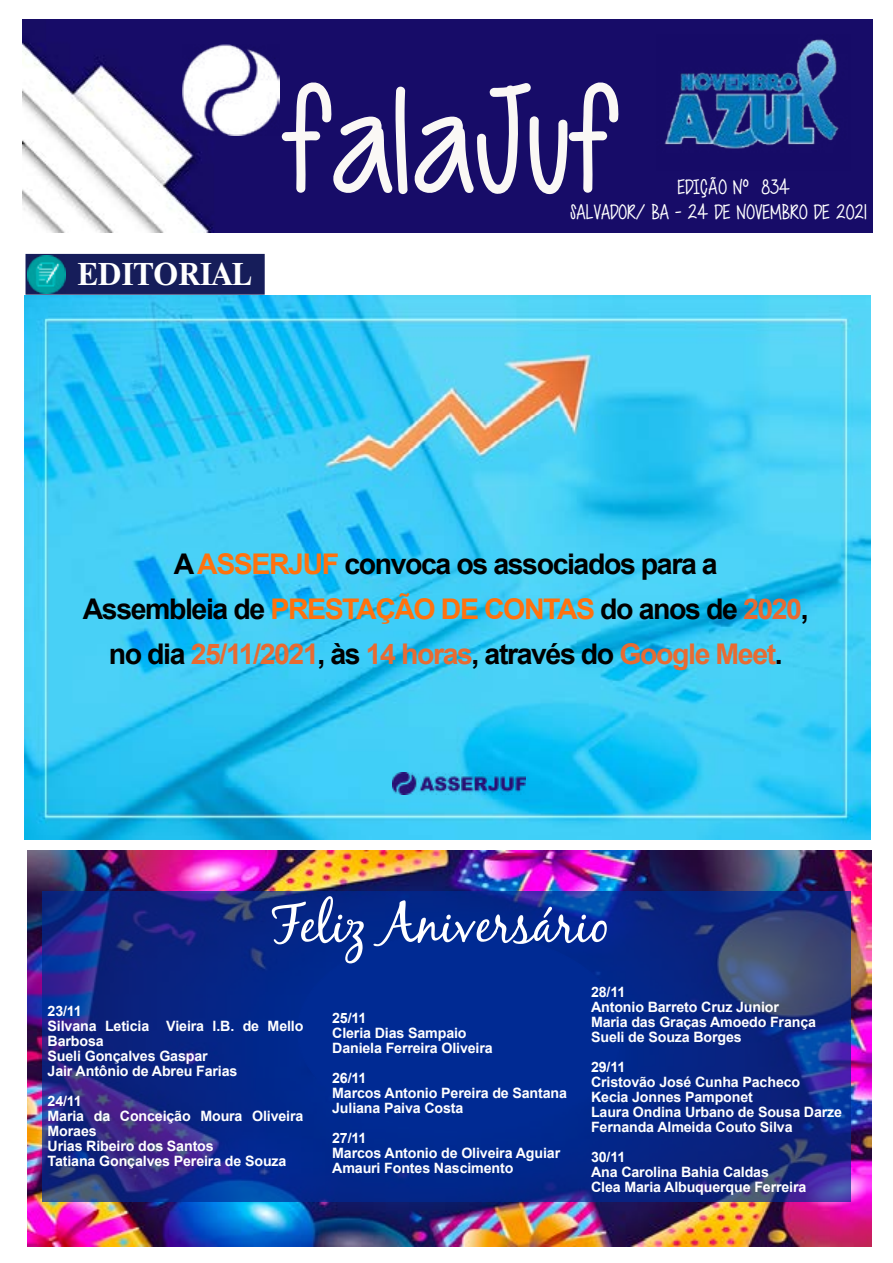
<style>
.page{position:relative;width:893px;height:1263px;background:#fff}
.page>*{position:absolute;margin:0;border:0;box-sizing:border-box;transform-origin:0 0}
.t1{font:150px "Cutie Patootie";letter-spacing:-.01em;color:#faf8f5}
.t2{font:54px "Black Jack";letter-spacing:-.01em;color:#fff}
.t3{font:700 30px "Times";letter-spacing:-.01em;color:#fff}
.t4{font:700 28.5px/45px "Arial";letter-spacing:-.05em;color:#000;text-align:center}
.t5{font:21px/25.2px "Cutie Patootie";color:#fff}
.t6{font:700 14.25px/15px "Arial";letter-spacing:-.01em;color:#fff}
.s1{color:#ff720e}
.s2{color:#e86b32}
</style>
<div class="page">
<img style="left:25px;top:296px;width:846px;height:544px">
<img style="left:22px;top:19px;width:851px;height:213px">
<img style="left:183px;top:44px;width:97px;height:91px">
<img style="left:27px;top:851px;width:844px;height:396px">
<svg style="left:42px;top:891px;width:808px;height:311px;background:#0d2a89"></svg>
<img style="left:657px;top:34px;width:193px;height:136px">
<div style="left:26px;top:254px;width:239px;height:41px;background:#161d5a;border:2px solid #161d5a"></div>
<img style="left:27px;top:255px;width:38px;height:39px">
<img style="left:392px;top:772px;width:134px;height:22px">
<h3 class="t3" style="left:77px;top:256px;width:176px">EDITORIAL</h3>
<h1 class="t1" style="left:279px;top:60px;width:338px">falaJuf</h1>
<h3 class="t5" style="left:570px;top:175px;width:298px;text-indent:107px">EDIÇÃO Nº 834<br>SALVADOR/ BA - 24 DE NOVEMBRO DE 2021</h3>
<h3 class="t4" style="left:83px;top:542px;width:727px">A <span class="s1">ASSERJUF</span> convoca os associados para a<br>Assembleia de <span class="s1">PRESTAÇÃO DE CONTAS</span> do anos de <span class="s2">2020</span>, no dia <span class="s2">25/11/2021</span>, às <span class="s2">14 horas</span>, através do <span class="s2">Google Meet</span>.</h3>
<h2 class="t2" style="left:270px;top:891px;width:342px">Feliz Aniversário</h2>
<p class="t6" style="left:48px;top:1004px;width:257px">23/11<br>Silvana Leticia Vieira l.B. de Mello<br>Barbosa<br>Sueli Gonçalves Gaspar<br>Jair Antônio de Abreu Farias</p>
<p class="t6" style="left:48px;top:1094px;width:257px">24/11<br>Maria da Conceição Moura Oliveira<br>Moraes<br>Urias Ribeiro dos Santos<br>Tatiana Gonçalves Pereira de Souza</p>
<p class="t6" style="left:332px;top:1011px;width:162px">25/11<br>Cleria Dias Sampaio<br>Daniela Ferreira Oliveira</p>
<p class="t6" style="left:332px;top:1071px;width:236px">26/11<br>Marcos Antonio Pereira de Santana<br>Juliana Paiva Costa</p>
<p class="t6" style="left:332px;top:1131px;width:229px">27/11<br>Marcos Antonio de Oliveira Aguiar<br>Amauri Fontes Nascimento</p>
<p class="t6" style="left:591px;top:984px;width:227px">28/11<br>Antonio Barreto Cruz Junior<br>Maria das Graças Amoedo França<br>Sueli de Souza Borges</p>
<p class="t6" style="left:591px;top:1059px;width:253px">29/11<br>Cristovão José Cunha Pacheco<br>Kecia Jonnes Pamponet<br>Laura Ondina Urbano de Sousa Darze<br>Fernanda Almeida Couto Silva</p>
<p class="t6" style="left:591px;top:1150px;width:217px">30/11<br>Ana Carolina Bahia Caldas<br>Clea Maria Albuquerque Ferreira</p>
</div>
